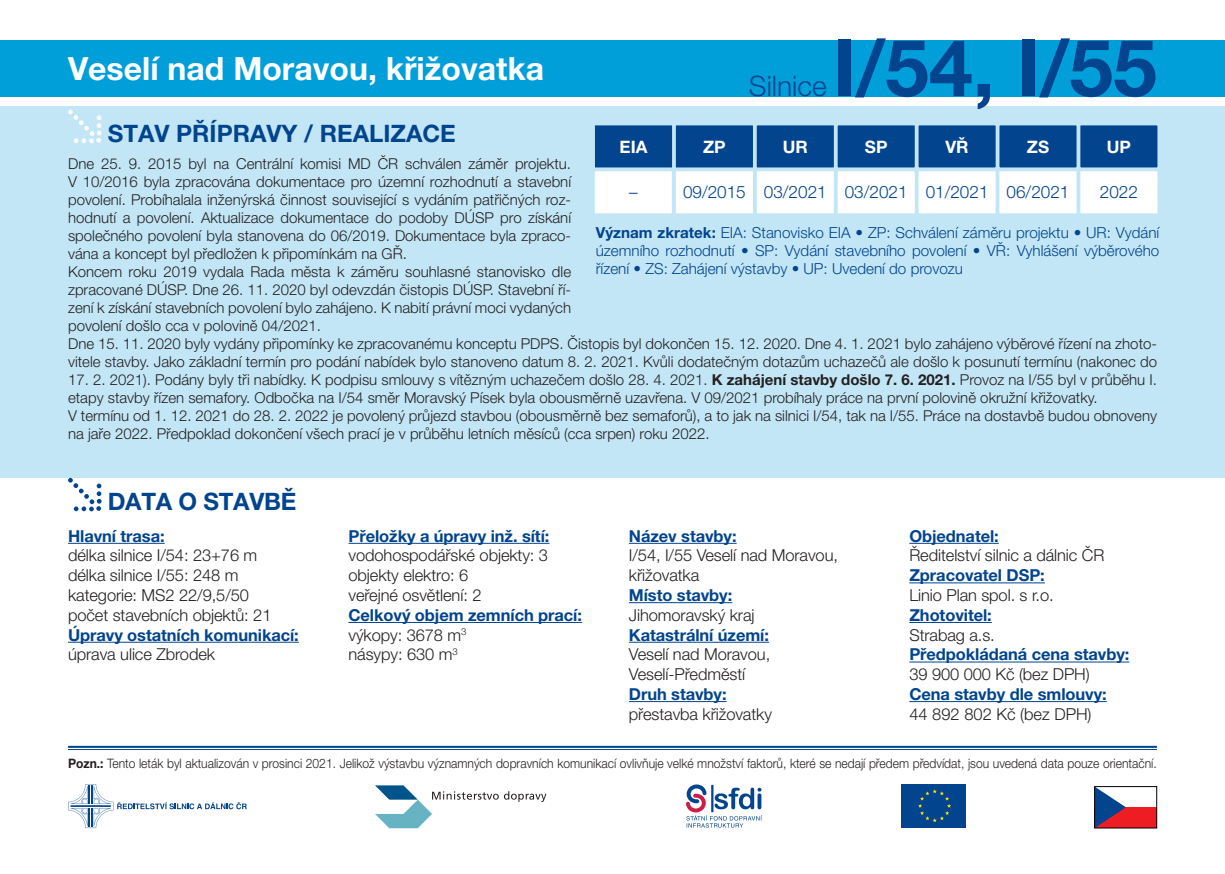
<style>
.page{position:relative;width:1225px;height:874px;background:#fff}
.page>*{position:absolute;margin:0;border:0;box-sizing:border-box;transform-origin:0 0}
.t1{font:700 78.8px "Helvetica Neue LT Pro";color:#02448d}
.t2{font:700 32px "Helvetica Neue LT Pro";color:#fff}
.t3{font:300 28.2px "Helvetica Neue LT Pro";color:#02448d}
.t4{font:700 24px "Helvetica Neue LT Pro";color:#02448d}
.t5{font:300 17.2px "Helvetica Neue LT Pro";color:#02448d}
.t6{font:700 17.2px "Helvetica Neue LT Pro";color:#fff}
.t7{font:300 16.4px/19.8px "Helvetica Neue LT Pro";letter-spacing:-.005em;color:#231f20}
.t8{font:700 16.4px "Helvetica Neue LT Pro";letter-spacing:-.005em;color:#02448d}
.t9{font:300 15.2px/18.2px "Helvetica Neue LT Pro";color:#02448d;text-align:justify}
.t10{font:300 15px/18px "Helvetica Neue LT Pro";color:#231f20}
.t11{font:300 13px "Helvetica Neue LT Pro";color:#231f20;scale:.93 1}
.s1{font-weight:700}
</style>
<div class="page">
<div style="left:901px;top:784px;width:65px;height:43px;background:#02448d"></div>
<svg style="left:918px;top:789px;width:33px;height:32px"></svg>
<div style="left:1094px;top:806px;width:62px;height:21px;background:#ee1d23"></div>
<svg style="left:1096px;top:788px;width:30px;height:37px"></svg>
<div style="left:1094px;top:786px;width:63px;height:41px;border:1px solid #000"></div>
<svg style="left:68px;top:784px;width:179px;height:43px"></svg>
<svg style="left:686px;top:784px;width:76px;height:43px"></svg>
<svg style="left:375px;top:785px;width:171px;height:42px"></svg>
<div style="left:0;top:106px;width:1225px;height:371px;background:#c3e6f6"></div>
<svg style="left:68px;top:110px;width:34px;height:33px"></svg>
<div style="left:1079px;top:124px;width:79px;height:44px;background:#02448d"></div>
<div style="left:1078px;top:123px;width:81px;height:46px;border:2px solid #c3e6f6"></div>
<div style="left:917px;top:124px;width:79px;height:44px;background:#02448d"></div>
<div style="left:916px;top:123px;width:81px;height:46px;border:2px solid #c3e6f6"></div>
<div style="left:756px;top:124px;width:79px;height:44px;background:#02448d"></div>
<div style="left:755px;top:123px;width:80px;height:46px;border:2px solid #c3e6f6"></div>
<div style="left:998px;top:124px;width:79px;height:44px;background:#02448d"></div>
<div style="left:997px;top:123px;width:81px;height:46px;border:2px solid #c3e6f6"></div>
<div style="left:836px;top:124px;width:79px;height:44px;background:#02448d"></div>
<div style="left:835px;top:123px;width:81px;height:46px;border:2px solid #c3e6f6"></div>
<div style="left:675px;top:124px;width:79px;height:44px;background:#02448d"></div>
<div style="left:674px;top:123px;width:81px;height:46px;border:2px solid #c3e6f6"></div>
<div style="left:594px;top:124px;width:79px;height:44px;background:#02448d"></div>
<div style="left:593px;top:123px;width:81px;height:46px;border:2px solid #c3e6f6"></div>
<div style="left:1079px;top:170px;width:79px;height:44px;background:#fff"></div>
<div style="left:1078px;top:169px;width:81px;height:46px;border:2px solid #c3e6f6"></div>
<div style="left:917px;top:170px;width:79px;height:44px;background:#fff"></div>
<div style="left:916px;top:169px;width:81px;height:46px;border:2px solid #c3e6f6"></div>
<div style="left:756px;top:170px;width:79px;height:44px;background:#fff"></div>
<div style="left:755px;top:169px;width:80px;height:46px;border:2px solid #c3e6f6"></div>
<div style="left:998px;top:170px;width:79px;height:44px;background:#fff"></div>
<div style="left:997px;top:169px;width:81px;height:46px;border:2px solid #c3e6f6"></div>
<div style="left:836px;top:170px;width:79px;height:44px;background:#fff"></div>
<div style="left:835px;top:169px;width:81px;height:46px;border:2px solid #c3e6f6"></div>
<div style="left:675px;top:170px;width:79px;height:44px;background:#fff"></div>
<div style="left:674px;top:169px;width:81px;height:46px;border:2px solid #c3e6f6"></div>
<div style="left:594px;top:170px;width:79px;height:44px;background:#fff"></div>
<div style="left:593px;top:169px;width:81px;height:46px;border:2px solid #c3e6f6"></div>
<hr style="left:68px;top:745px;width:1089px;height:2px;background:#02448d">
<hr style="left:68px;top:748px;width:1089px;height:1px;background:#02448d">
<hr style="left:68px;top:542px;width:97px;height:1px;background:#02448d">
<hr style="left:68px;top:641px;width:231px;height:1px;background:#02448d">
<hr style="left:348px;top:542px;width:201px;height:1px;background:#02448d">
<hr style="left:348px;top:621px;width:234px;height:1px;background:#02448d">
<hr style="left:629px;top:542px;width:107px;height:1px;background:#02448d">
<hr style="left:629px;top:602px;width:103px;height:1px;background:#02448d">
<hr style="left:629px;top:641px;width:140px;height:1px;background:#02448d">
<hr style="left:629px;top:700px;width:97px;height:1px;background:#02448d">
<hr style="left:909px;top:542px;width:90px;height:1px;background:#02448d">
<hr style="left:909px;top:582px;width:135px;height:1px;background:#02448d">
<hr style="left:909px;top:621px;width:82px;height:1px;background:#02448d">
<hr style="left:909px;top:661px;width:220px;height:1px;background:#02448d">
<hr style="left:909px;top:700px;width:197px;height:1px;background:#02448d">
<div style="left:0;top:40px;width:1225px;height:56px;background:#009fda"></div>
<svg style="left:68px;top:477px;width:34px;height:34px"></svg>
<p class="t2" style="left:68px;top:48px;width:477px">Veselí nad Moravou, křižovatka</p>
<p class="t4" style="left:108px;top:119px;width:350px">STAV PŘÍPRAVY / REALIZACE</p>
<p class="t3" style="left:749px;top:69px;width:79px">Silnice</p>
<p class="t1" style="left:832px;top:19px;width:326px">I/54, I/55</p>
<p class="t6" style="left:619px;top:136px;width:29px">EIA</p>
<p class="t6" style="left:703px;top:136px;width:24px">ZP</p>
<p class="t6" style="left:783px;top:136px;width:27px">UR</p>
<p class="t6" style="left:865px;top:136px;width:24px">SP</p>
<p class="t6" style="left:945px;top:136px;width:25px">VŘ</p>
<p class="t6" style="left:1027px;top:136px;width:24px">ZS</p>
<p class="t6" style="left:1106px;top:136px;width:26px">UP</p>
<p class="t10" style="left:68px;top:154px;width:504px;text-align:justify">Dne 25. 9. 2015 byl na Centrální komisi MD ČR schválen záměr projektu.<br>V 10/2016 byla zpracována dokumentace pro územní rozhodnutí a stavební povolení. Probíhalala inženýrská činnost související s vydáním patřičných roz&shy;hodnutí a povolení. Aktualizace dokumentace do podoby DÚSP pro získání společného povolení byla stanovena do 06/2019. Dokumentace byla zpraco&shy;vána a koncept byl předložen k připomínkám na GŘ.</p>
<p class="t10" style="left:68px;top:262px;width:504px;text-align:justify">Koncem roku 2019 vydala Rada města k záměru souhlasné stanovisko dle zpracované DÚSP. Dne 26. 11. 2020 byl odevzdán čistopis DÚSP. Stavební ří&shy;zení k získání stavebních povolení bylo zahájeno. K nabití právní moci vydaných povolení došlo cca v polovině 04/2021.</p>
<p class="t10" style="left:68px;top:334px;width:1090px">Dne 15. 11. 2020 byly vydány připomínky ke zpracovanému konceptu PDPS. Čistopis byl dokončen 15. 12. 2020. Dne 4. 1. 2021 bylo zahájeno výběrové řízení na zhoto&shy;vitele stavby. Jako základní termín pro podání nabídek bylo stanoveno datum 8. 2. 2021. Kvůli dodatečným dotazům uchazečů ale došlo k posunutí termínu (nakonec do</p>
<p class="t10" style="left:68px;top:370px;width:1090px">17. 2. 2021). Podány byly tři nabídky. K podpisu smlouvy s vítězným uchazečem došlo 28. 4. 2021. <span class="s1">K zahájení stavby došlo 7. 6. 2021.</span> Provoz na I/55 byl v průběhu I. etapy stavby řízen semafory. Odbočka na I/54 směr Moravský Písek byla obousměrně uzavřena. V 09/2021 probíhaly práce na první polovině okružní křižovatky.</p>
<p class="t10" style="left:68px;top:406px;width:1090px">V termínu od 1. 12. 2021 do 28. 2. 2022 je povolený průjezd stavbou (obousměrně bez semaforů), a to jak na silnici I/54, tak na I/55. Práce na dostavbě budou obnoveny na jaře 2022. Předpoklad dokončení všech prací je v průběhu letních měsíců (cca srpen) roku 2022.</p>
<p class="t5" style="left:629px;top:182px;width:10px">–</p>
<p class="t5" style="left:683px;top:182px;width:64px">09/2015</p>
<p class="t5" style="left:764px;top:182px;width:64px">03/2021</p>
<p class="t5" style="left:845px;top:182px;width:64px">03/2021</p>
<p class="t5" style="left:925px;top:182px;width:64px">01/2021</p>
<p class="t5" style="left:1006px;top:182px;width:64px">06/2021</p>
<p class="t5" style="left:1099px;top:182px;width:40px">2022</p>
<p class="t9" style="left:596px;top:223px;width:565px"><span class="s1">Význam zkratek:</span> EIA: Stanovisko EIA • ZP: Schválení záměru projektu • UR: Vydání územního rozhodnutí • SP: Vydání stavebního povolení • VŘ: Vyhlášení výběrového řízení • ZS: Zahájení výstavby • UP: Uvedení do provozu</p>
<p class="t4" style="left:108px;top:486px;width:190px">DATA O STAVBĚ</p>
<p class="t8" style="left:68px;top:525px;width:98px">Hlavní trasa:</p>
<p class="t7" style="left:68px;top:545px;width:191px">délka silnice I/54: 23+76 m</p>
<p class="t7" style="left:68px;top:565px;width:172px">délka silnice I/55: 248 m</p>
<p class="t7" style="left:68px;top:584px;width:182px">kategorie: MS2 22/9,5/50</p>
<p class="t7" style="left:68px;top:604px;width:205px">počet stavebních objektů: 21</p>
<p class="t8" style="left:68px;top:624px;width:232px">Úpravy ostatních komunikací:</p>
<p class="t7" style="left:68px;top:644px;width:149px">úprava ulice Zbrodek</p>
<p class="t8" style="left:909px;top:525px;width:91px">Objednatel:</p>
<p class="t7" style="left:909px;top:545px;width:196px">Ředitelství silnic a dálnic ČR</p>
<p class="t8" style="left:909px;top:565px;width:137px">Zpracovatel DSP:</p>
<p class="t7" style="left:909px;top:584px;width:146px">Linio Plan spol. s r.o.</p>
<p class="t8" style="left:909px;top:604px;width:84px">Zhotovitel:</p>
<p class="t7" style="left:909px;top:624px;width:87px">Strabag a.s.</p>
<p class="t8" style="left:909px;top:644px;width:221px">Předpokládaná cena stavby:</p>
<p class="t7" style="left:909px;top:663px;width:182px">39 900 000 Kč (bez DPH)</p>
<p class="t8" style="left:909px;top:683px;width:199px">Cena stavby dle smlouvy:</p>
<p class="t7" style="left:909px;top:703px;width:184px">44 892 802 Kč (bez DPH)</p>
<p class="t11" style="left:68px;top:755px;width:1172px"><span class="s1">Pozn.:</span> Tento leták byl aktualizován v prosinci 2021. Jelikož výstavbu významných dopravních komunikací ovlivňuje velké množství faktorů, které se nedají předem předvídat, jsou uvedená data pouze orientační.</p>
<p class="t8" style="left:348px;top:525px;width:202px">Přeložky a úpravy inž. sítí:</p>
<p class="t7" style="left:348px;top:545px;width:201px">vodohospodářské objekty: 3</p>
<p class="t7" style="left:348px;top:565px;width:121px">objekty elektro: 6</p>
<p class="t7" style="left:348px;top:584px;width:134px">veřejné osvětlení: 2</p>
<p class="t8" style="left:348px;top:604px;width:235px">Celkový objem zemních prací:</p>
<p class="t7" style="left:348px;top:624px;width:119px">výkopy: 3678 m<sup>3</sup></p>
<p class="t7" style="left:348px;top:644px;width:111px">násypy: 630 m<sup>3</sup></p>
<p class="t8" style="left:629px;top:525px;width:109px">Název stavby:</p>
<p class="t7" style="left:629px;top:545px;width:211px">I/54, I/55 Veselí nad Moravou, křižovatka</p>
<p class="t8" style="left:629px;top:584px;width:105px">Místo stavby:</p>
<p class="t7" style="left:629px;top:604px;width:127px">Jihomoravský kraj</p>
<p class="t8" style="left:629px;top:624px;width:142px">Katastrální území:</p>
<p class="t7" style="left:629px;top:644px;width:143px">Veselí nad Moravou,<br>Veselí-Předměstí</p>
<p class="t8" style="left:629px;top:683px;width:99px">Druh stavby:</p>
<p class="t7" style="left:629px;top:703px;width:145px">přestavba křižovatky</p>
</div>
